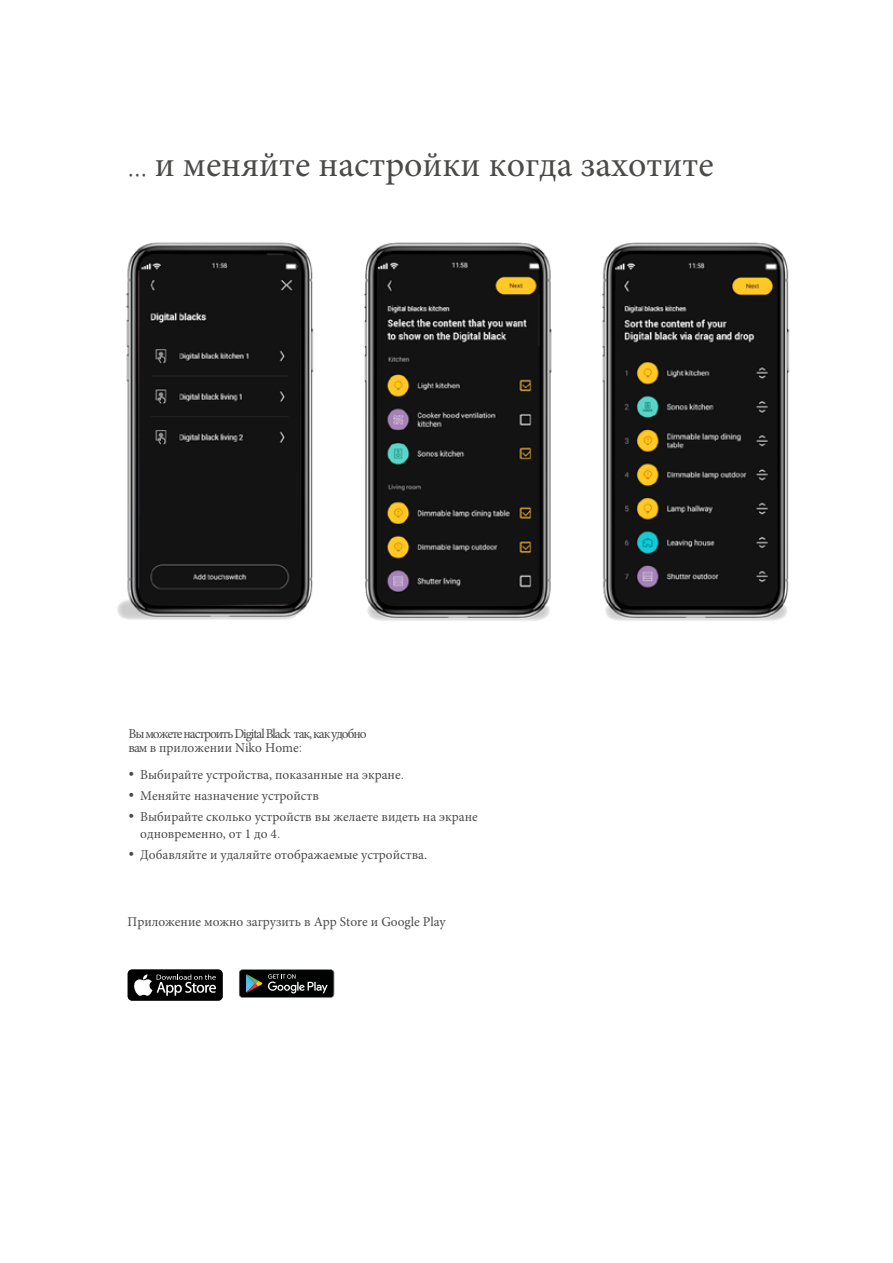
<style>
.page{position:relative;width:893px;height:1263px;background:#fff}
.page>*{position:absolute;margin:0;border:0;box-sizing:border-box;transform-origin:0 0}
.t1{font:36px "Minion Pro";color:#4a4a49}
.t2{font:13.5px/16.6px "Minion Pro";color:#4a4a49}
.t3{font:13.5px/14px "Minion Pro";letter-spacing:-.08em;color:#4a4a49}
.s1{font-family:"Vista Sans";font-weight:300}
.s2{font-family:"Humanist 521 BT";font-weight:300}
</style>
<div class="page">
<svg style="left:239px;top:969px;width:95px;height:29px;background:#2a2d2c"></svg>
<svg style="left:128px;top:969px;width:95px;height:32px;background:#363636"></svg>
<img style="left:117px;top:242px;width:673px;height:379px">
<h1 class="t1" style="left:128px;top:140px;width:588px"><span class="s1">…</span> и меняйте настройки когда захотите</h1>
<p class="t3" style="left:129px;top:726px;width:239px">Вы можете настроить Digital Black так, как удобно вам в приложении Niko Home<span class="s2">:</span></p>
<p class="t2" style="left:128px;top:767px;width:278px"><span class="s2">•</span> Выбирайте устройства, показанные на экране<span class="s2">.</span></p>
<p class="t2" style="left:128px;top:788px;width:193px"><span class="s2">•</span> Меняйте назначение устройств</p>
<p class="t2" style="left:140px;top:808px;width:339px;text-indent:-13px"><span class="s2">•</span> Выбирайте сколько устройств вы желаете видеть на экране одновременно, от 1 до 4<span class="s2">.</span></p>
<p class="t2" style="left:128px;top:846px;width:301px"><span class="s2">•</span> Добавляйте и удаляйте отображаемые устройства.</p>
<p class="t2" style="left:128px;top:913px;width:320px">Приложение можно загрузить в App Store и Google Play</p>
</div>
